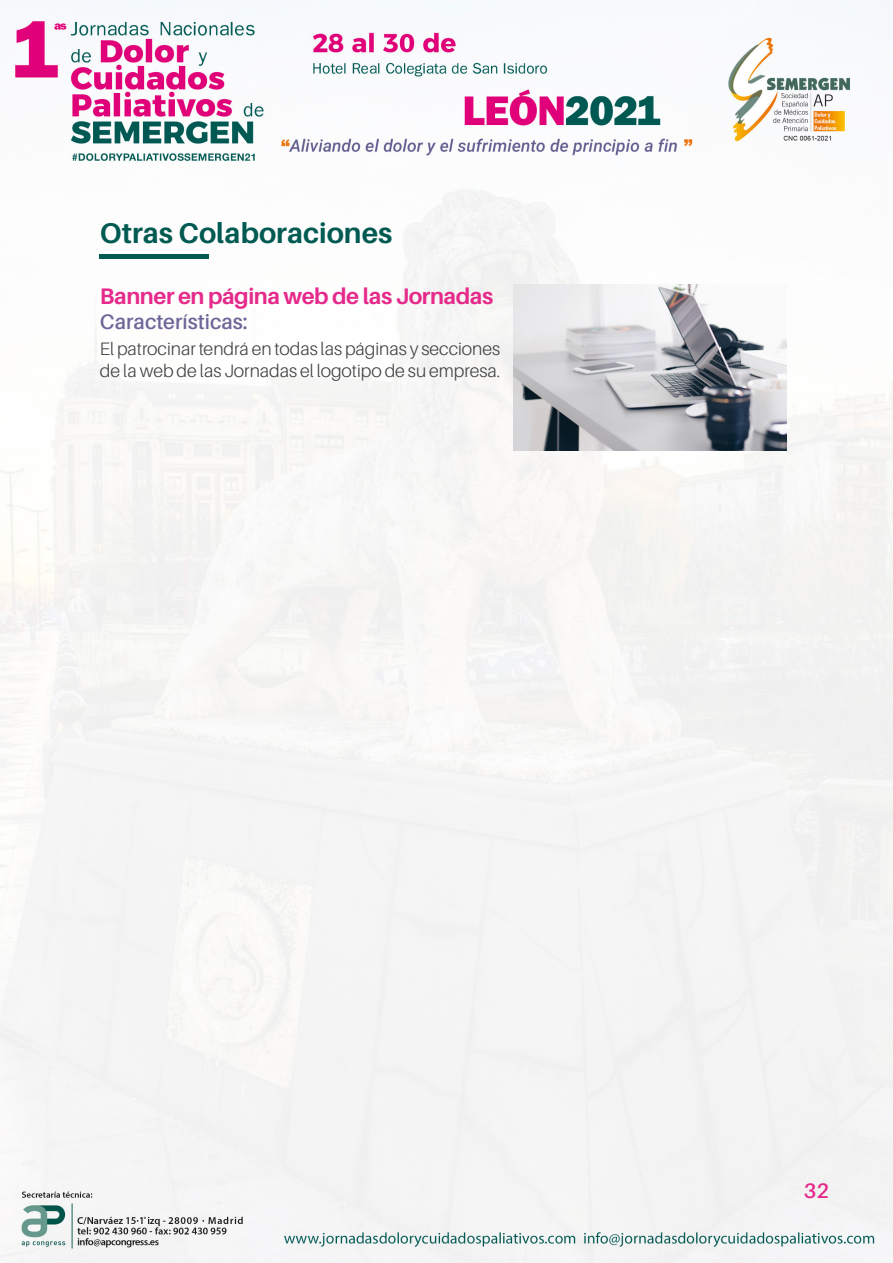
<style>
.page{position:relative;width:893px;height:1263px;background:#fff}
.page>*{position:absolute;margin:0;border:0;box-sizing:border-box;transform-origin:0 0}
.t1{font:700 28.5px "Aileron";color:#005a51}
.t2{font:700 22.5px "Aileron";letter-spacing:-.02em;color:#e62a8b}
.t3{font:600 21px "Aileron";color:#6d6699}
.t4{font:600 21px "Aileron";color:#e62a8b}
.t5{font:300 18px/21.6px "Aileron";color:#3e3d40}
</style>
<div class="page">
<img style="left:0;top:0;width:893px;height:1263px">
<img style="left:513px;top:285px;width:274px;height:165px">
<hr style="left:100px;top:254px;width:109px;height:4px;background:#005a51">
<h1 class="t1" style="left:100px;top:217px;width:294px">Otras Colaboraciones</h1>
<p class="t2" style="left:100px;top:284px;width:395px">Banner en página web de las Jornadas</p>
<p class="t3" style="left:100px;top:310px;width:149px">Características:</p>
<p class="t5" style="left:100px;top:338px;width:402px">El patrocinar tendrá en todas las páginas y secciones de la web de las Jornadas el logotipo de su empresa.</p>
<p class="t4" style="left:804px;top:1179px;width:27px">32</p>
</div>
